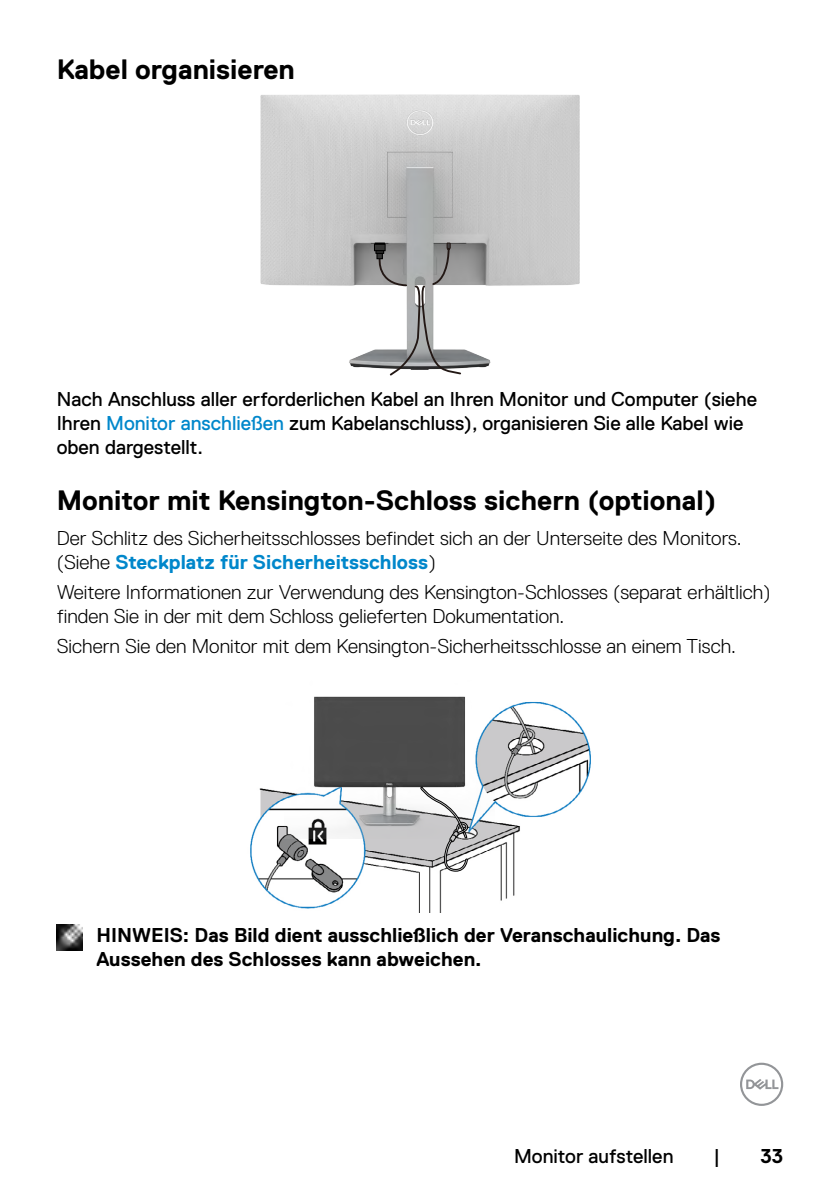
<style>
.page{position:relative;width:840px;height:1191px;background:#fff}
.page>*{position:absolute;margin:0;border:0;box-sizing:border-box;transform-origin:0 0}
.t1{font:700 28px "Dell Replica";color:#000}
.t2{font:300 20px/24px "Dell Replica";color:#000}
.t3{font:20px/24px "Dell Replica";color:#000}
.t4{font:700 20px/24px "Dell Replica";color:#000}
.s1{color:#0087cb}
.s2{font-weight:700;color:#0087cb}
</style>
<div class="page">
<svg style="left:740px;top:1062px;width:42px;height:44px"></svg>
<img style="left:260px;top:95px;width:319px;height:273px">
<div style="left:374px;top:244px;width:11px;height:7px;border:1px solid #000"></div>
<svg style="left:375px;top:243px;width:87px;height:133px"></svg>
<img style="left:250px;top:701px;width:341px;height:211px">
<img style="left:284px;top:696px;width:210px;height:142px">
<svg style="left:420px;top:786px;width:47px;height:85px"></svg>
<img style="left:57px;top:924px;width:25px;height:26px">
<h1 class="t1" style="left:57px;top:53px;width:239px">Kabel organisieren</h1>
<p class="t3" style="left:57px;top:387px;width:701px">Nach Anschluss aller erforderlichen Kabel an Ihren Monitor und Computer (siehe<br>Ihren <span class="s1">Monitor anschließen</span> zum Kabelanschluss), organisieren Sie alle Kabel wie oben dargestellt.</p>
<h1 class="t1" style="left:57px;top:485px;width:660px">Monitor mit Kensington-Schloss sichern (optional)</h1>
<p class="t2" style="left:57px;top:526px;width:686px">Der Schlitz des Sicherheitsschlosses befindet sich an der Unterseite des Monitors. (Siehe <span class="s2">Steckplatz für Sicherheitsschloss</span>)</p>
<p class="t2" style="left:57px;top:580px;width:714px">Weitere Informationen zur Verwendung des Kensington-Schlosses (separat erhältlich) finden Sie in der mit dem Schloss gelieferten Dokumentation.</p>
<p class="t2" style="left:57px;top:634px;width:680px">Sichern Sie den Monitor mit dem Kensington-Sicherheitsschlosse an einem Tisch.</p>
<p class="t4" style="left:96px;top:923px;width:625px">HINWEIS: Das Bild dient ausschließlich der Veranschaulichung. Das<br>Aussehen des Schlosses kann abweichen.</p>
<p class="t3" style="left:514px;top:1143px;width:161px">Monitor aufstellen</p>
<p class="t3" style="left:713px;top:1143px;width:8px">|</p>
<p class="t4" style="left:760px;top:1143px;width:24px">33</p>
</div>
